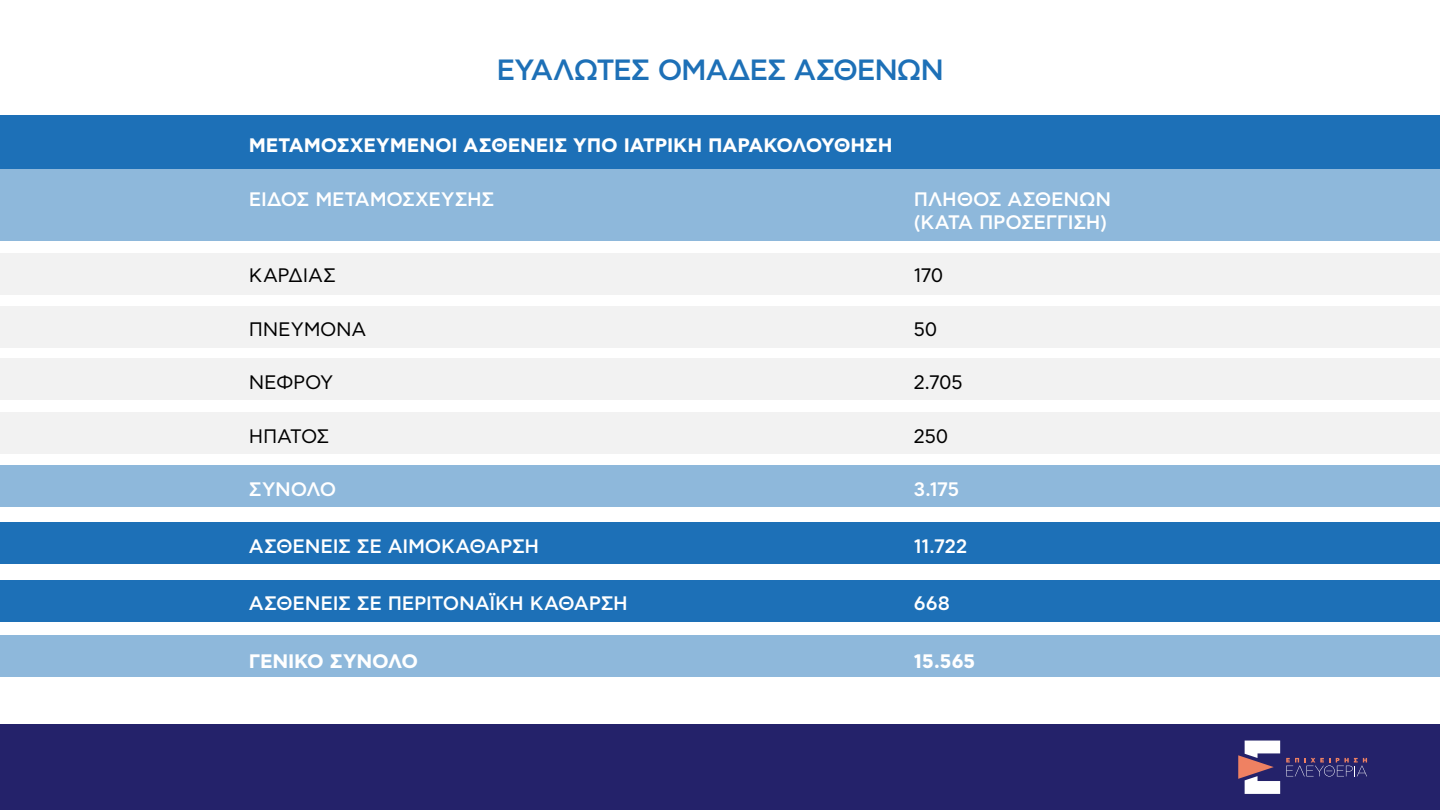
<style>
.page{position:relative;width:1440px;height:810px;background:#fff}
.page>*{position:absolute;margin:0;border:0;box-sizing:border-box;transform-origin:0 0}
.t1{font:500 29.25px "CF Asty Std";letter-spacing:-.035em;color:#1d70b7}
.t2{font:500 19.5px/23.4px "CF Asty Std";letter-spacing:-.01em;color:#fff}
.t3{font:700 19.5px "CF Asty Std";letter-spacing:-.005em;color:#fff}
.t4{font:19.5px "CF Asty Std";letter-spacing:-.015em;color:#000}
</style>
<div class="page">
<div style="left:0;top:724px;width:1440px;height:86px;background:#24226a"></div>
<svg style="left:1286px;top:758px;width:81px;height:19px"></svg>
<svg style="left:1238px;top:741px;width:42px;height:53px"></svg>
<div style="left:0;top:115px;width:1440px;height:54px;background:#1d70b7"></div>
<div style="left:0;top:169px;width:1440px;height:71px;background:#8eb8db"></div>
<div style="left:0;top:253px;width:1440px;height:42px;background:#f2f2f2"></div>
<div style="left:0;top:306px;width:1440px;height:41px;background:#f2f2f2"></div>
<div style="left:0;top:359px;width:1440px;height:41px;background:#f2f2f2"></div>
<div style="left:0;top:412px;width:1440px;height:42px;background:#f2f2f2"></div>
<div style="left:0;top:523px;width:1440px;height:41px;background:#1d70b7"></div>
<div style="left:0;top:580px;width:1440px;height:41px;background:#1d70b7"></div>
<div style="left:0;top:636px;width:1440px;height:41px;background:#8eb8db"></div>
<div style="left:0;top:466px;width:1440px;height:41px;background:#8eb8db"></div>
<h1 class="t1" style="left:496px;top:54px;width:449px">EYΑΛΩΤΕΣ ΟΜΑΔΕΣ ΑΣΘΕΝΩΝ</h1>
<p class="t3" style="left:249px;top:137px;width:645px">ΜΕΤΑΜΟΣΧΕΥΜΕΝΟΙ ΑΣΘΕΝΕΙΣ ΥΠΟ ΙΑΤΡΙΚΗ ΠΑΡΑΚΟΛΟΥΘΗΣΗ</p>
<p class="t2" style="left:249px;top:187px;width:247px">ΕΙΔΟΣ ΜΕΤΑΜΟΣΧΕΥΣΗΣ</p>
<p class="t2" style="left:914px;top:187px;width:199px">ΠΛΗΘΟΣ ΑΣΘΕΝΩΝ (ΚΑΤΑ ΠΡΟΣΕΓΓΙΣΗ)</p>
<p class="t4" style="left:249px;top:267px;width:89px">ΚΑΡΔΙΑΣ</p>
<p class="t4" style="left:914px;top:267px;width:31px">170</p>
<p class="t4" style="left:249px;top:321px;width:119px">ΠΝΕΥΜΟΝΑ</p>
<p class="t4" style="left:914px;top:321px;width:25px">50</p>
<p class="t4" style="left:249px;top:374px;width:86px">ΝΕΦΡΟΥ</p>
<p class="t4" style="left:914px;top:374px;width:50px">2.705</p>
<p class="t4" style="left:249px;top:427px;width:82px">ΗΠΑΤΟΣ</p>
<p class="t4" style="left:914px;top:427px;width:36px">250</p>
<p class="t2" style="left:249px;top:477px;width:89px">ΣΥΝΟΛΟ</p>
<p class="t2" style="left:914px;top:477px;width:47px">3.175</p>
<p class="t2" style="left:249px;top:534px;width:292px">ΑΣΘΕΝΕΙΣ ΣΕ ΑΙΜΟΚΑΘΑΡΣΗ</p>
<p class="t2" style="left:914px;top:534px;width:55px">11.722</p>
<p class="t2" style="left:249px;top:592px;width:381px">ΑΣΘΕΝΕΙΣ ΣΕ ΠΕΡΙΤΟΝΑΪΚΗ ΚΑΘΑΡΣΗ</p>
<p class="t2" style="left:914px;top:592px;width:38px">668</p>
<p class="t3" style="left:249px;top:652px;width:171px">ΓΕΝΙΚΟ ΣΥΝΟΛΟ</p>
<p class="t3" style="left:914px;top:652px;width:63px">15.565</p>
</div>
